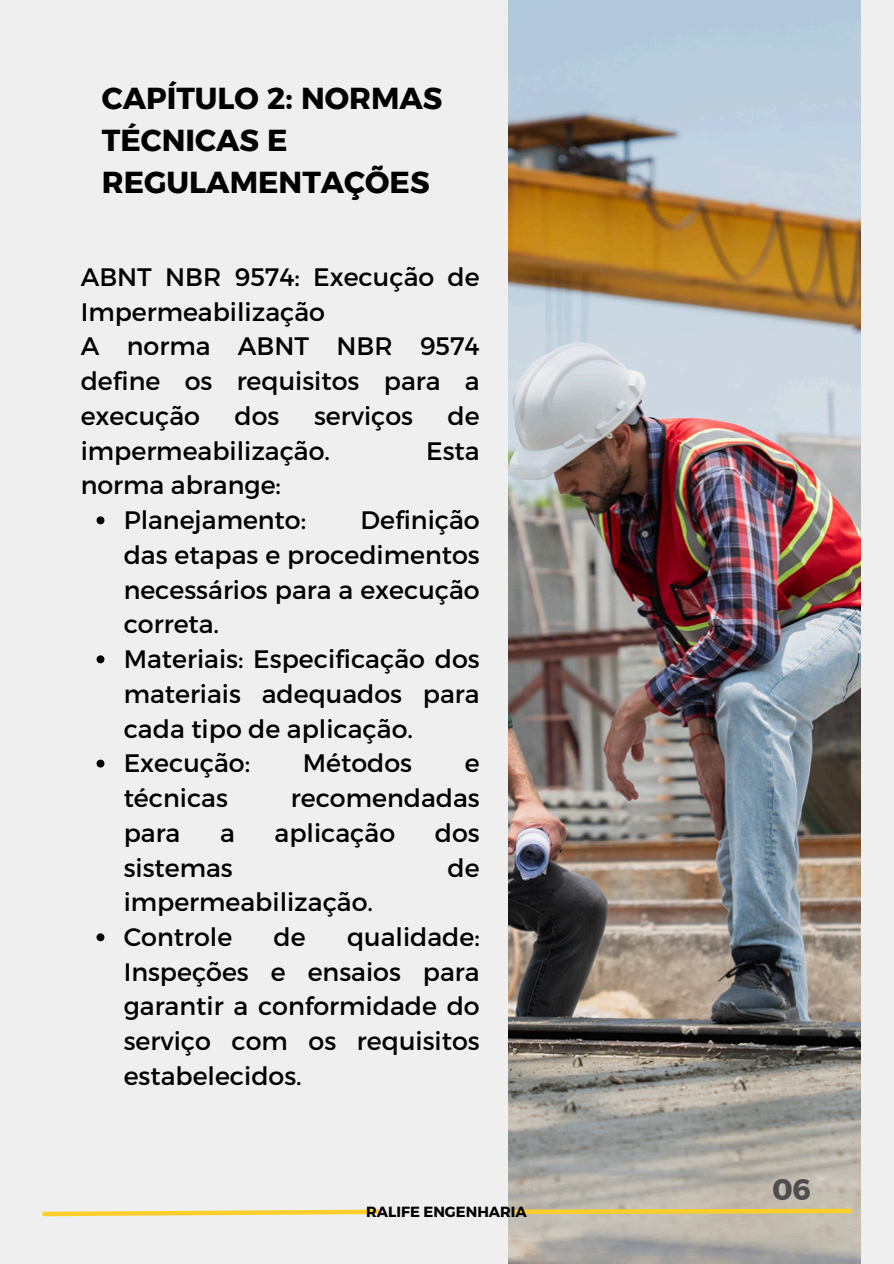
<style>
.page{position:relative;width:894px;height:1264px;background:#fff}
.page>*{position:absolute;margin:0;border:0;box-sizing:border-box;transform-origin:0 0}
.t1{font:30.3px/41.7px "Kief Montaser Bold";color:#000}
.t2{font:29.4px "Kief Montaser Bold";color:#4d4d4d}
.t3{font:25.2px/34.8px "Montserrat";color:#000;text-align:justify}
.t4{font:700 14.7px "Montserrat";color:#000}
</style>
<div class="page">
<div style="left:0;top:0;width:893px;height:1263px;background:#efefef"></div>
<img style="left:508px;top:0;width:352px;height:1263px">
<svg style="left:96px;top:516px;width:8px;height:8px"></svg>
<svg style="left:96px;top:655px;width:8px;height:8px"></svg>
<svg style="left:96px;top:759px;width:8px;height:8px"></svg>
<svg style="left:96px;top:933px;width:8px;height:8px"></svg>
<svg style="left:42px;top:1209px;width:338px;height:8px"></svg>
<svg style="left:509px;top:1206px;width:346px;height:10px"></svg>
<p class="t1" style="left:102px;top:78px;width:342px">CAPÍTULO 2: NORMAS<br>TÉCNICAS E<br>REGULAMENTAÇÕES</p>
<h1 class="t3" style="left:81px;top:258px;width:400px;text-align:left">ABNT NBR 9574: Execução de<br>Impermeabilização<br>A norma ABNT NBR 9574 define os requisitos para a execução</h1>
<h1 class="t3" style="left:234px;top:397px;width:46px">dos</h1>
<h1 class="t3" style="left:314px;top:397px;width:101px">serviços</h1>
<h1 class="t3" style="left:447px;top:397px;width:34px">de</h1>
<h1 class="t3" style="left:81px;top:432px;width:251px">impermeabilização.</h1>
<h1 class="t3" style="left:426px;top:432px;width:55px">Esta</h1>
<h1 class="t3" style="left:81px;top:466px;width:201px">norma abrange:</h1>
<h2 class="t3" style="left:124px;top:501px;width:184px">Planejamento:</h2>
<h2 class="t3" style="left:124px;top:501px;width:357px;text-indent:237px">Definição das etapas e procedimentos necessários para a execução correta.</h2>
<p class="t3" style="left:124px;top:640px;width:357px">Materiais: Especificação dos materiais adequados para cada tipo de aplicação.</p>
<p class="t3" style="left:124px;top:744px;width:128px">Execução:</p>
<p class="t3" style="left:303px;top:744px;width:111px">Métodos</p>
<p class="t3" style="left:464px;top:744px;width:16px">e</p>
<p class="t3" style="left:124px;top:779px;width:106px">técnicas</p>
<p class="t3" style="left:291px;top:779px;width:190px">recomendadas</p>
<p class="t3" style="left:124px;top:814px;width:58px">para</p>
<p class="t3" style="left:220px;top:814px;width:16px">a</p>
<p class="t3" style="left:274px;top:814px;width:122px">aplicação</p>
<p class="t3" style="left:434px;top:814px;width:46px">dos</p>
<p class="t3" style="left:124px;top:848px;width:111px">sistemas</p>
<p class="t3" style="left:447px;top:848px;width:34px">de</p>
<p class="t3" style="left:124px;top:883px;width:251px">impermeabilização.</p>
<p class="t3" style="left:124px;top:918px;width:110px">Controle</p>
<p class="t3" style="left:273px;top:918px;width:34px">de</p>
<p class="t3" style="left:124px;top:918px;width:357px;text-indent:223px">qualidade:<br>Inspeções e ensaios para garantir a conformidade do serviço com os requisitos estabelecidos.</p>
<p class="t4" style="left:366px;top:1202px;width:162px">RALIFE ENGENHARIA</p>
<p class="t2" style="left:771px;top:1171px;width:41px">06</p>
</div>
